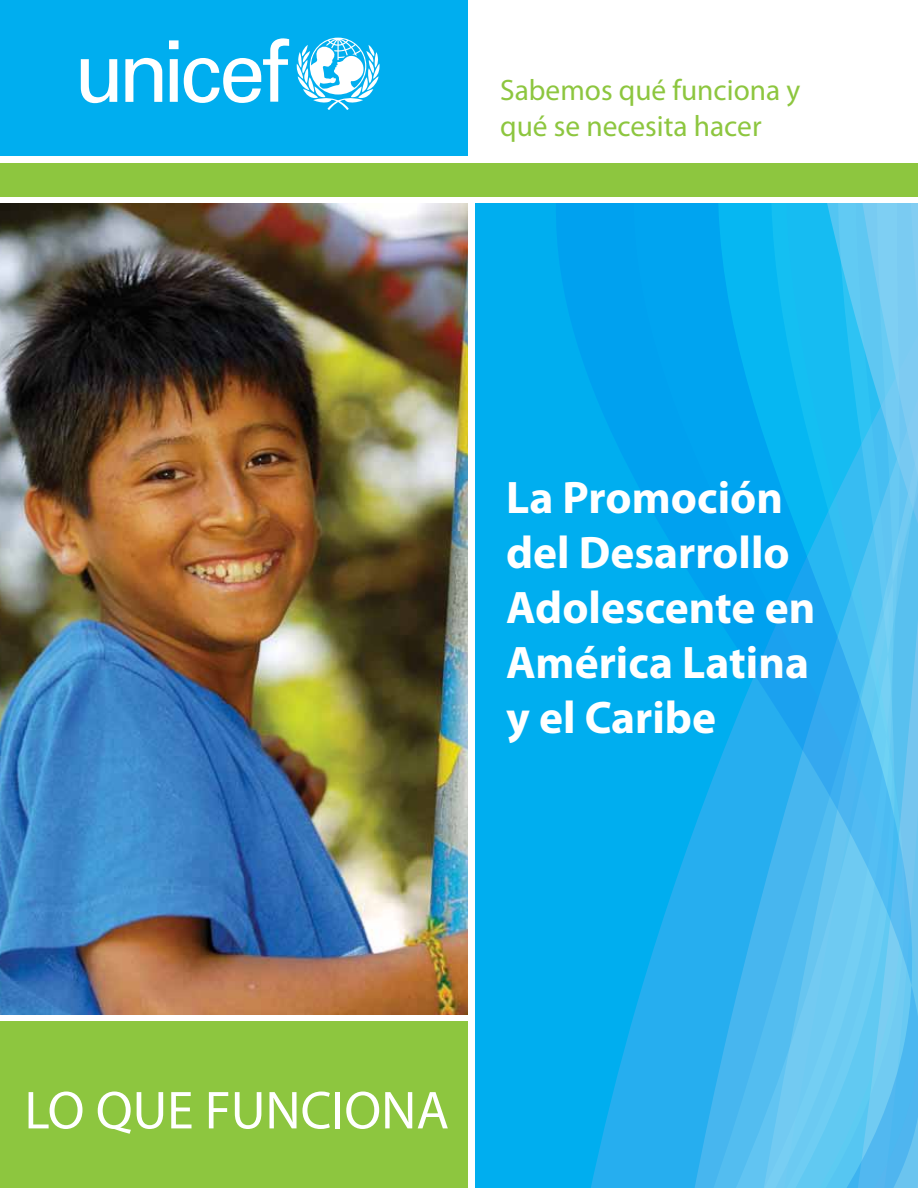
<style>
.page{position:relative;width:918px;height:1188px;background:#fff}
.page>*{position:absolute;margin:0;border:0;box-sizing:border-box;transform-origin:0 0}
.t1{font:53.85px "Myriad Pro";color:#fff}
.t2{font:700 45.75px/54.9px "Myriad Pro";color:#fff}
.t3{font:29.55px/35.5px "Myriad Pro";color:#8dc63f}
</style>
<div class="page">
<div style="left:0;top:0;width:468px;height:155px;background:#00aeef"></div>
<div style="left:0;top:163px;width:918px;height:33px;background:#8dc63f"></div>
<img style="left:0;top:204px;width:467px;height:810px">
<div style="left:0;top:1021px;width:467px;height:167px;background:#8dc63f"></div>
<div style="left:475px;top:204px;width:443px;height:984px;background:#00aeef"></div>
<svg style="left:297px;top:38px;width:83px;height:72px"></svg>
<svg style="left:81px;top:59px;width:36px;height:44px"></svg>
<svg style="left:125px;top:58px;width:37px;height:44px"></svg>
<svg style="left:169px;top:38px;width:120px;height:65px"></svg>
<svg style="left:556px;top:204px;width:362px;height:984px"></svg>
<p class="t3" style="left:500px;top:72px;width:302px">Sabemos qué funciona y qué se necesita hacer</p>
<p class="t2" style="left:506px;top:469px;width:311px">La Promoción del Desarrollo<br>Adolescente en<br>América Latina y el Caribe</p>
<p class="t1" style="left:25px;top:1077px;width:426px">LO QUE FUNCIONA</p>
</div>
